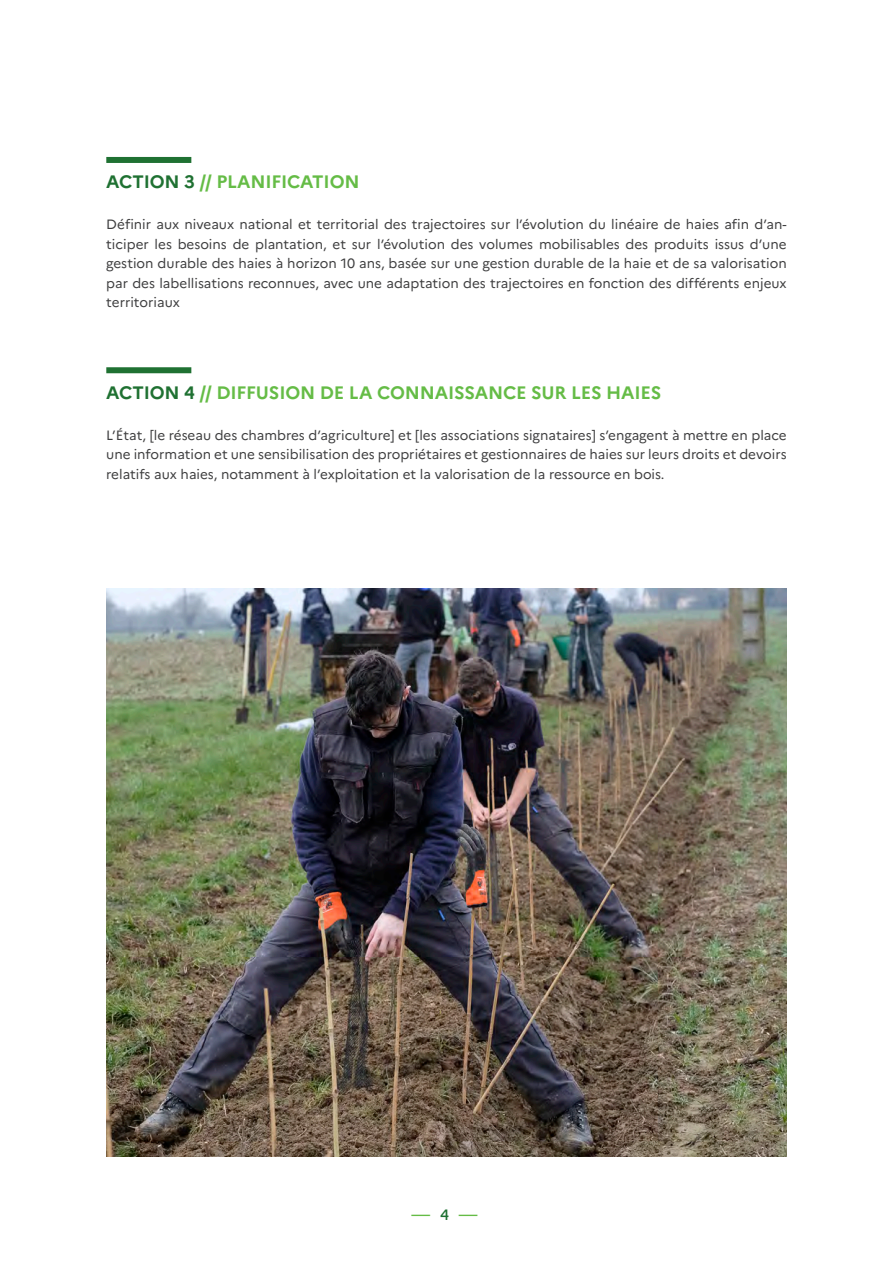
<style>
.page{position:relative;width:893px;height:1263px;background:#fff}
.page>*{position:absolute;margin:0;border:0;box-sizing:border-box;transform-origin:0 0}
._02_Sous-titre{font:700 18px "Marianne";letter-spacing:-.01em;color:#65bc46}
.t1{font:18px "Marianne";color:#65bc46}
._03__Texte{font:13.5px/19.5px "Marianne";color:#3e3e3f;text-align:justify}
.s1{color:#1f7132}
.s2{font-weight:500;font-size:15px;color:#1f7132}
</style>
<div class="page">
<div style="left:106px;top:157px;width:85px;height:6px;background:#1f7132"></div>
<div style="left:106px;top:367px;width:85px;height:6px;background:#1f7132"></div>
<img style="left:106px;top:589px;width:681px;height:568px">
<p class="_02_Sous-titre" style="left:106px;top:168px;width:255px"><span class="s1">ACTION 3</span> // PLANIFICATION</p>
<p class="_03__Texte" style="left:106px;top:214px;width:682px">Définir aux niveaux national et territorial des trajectoires sur l’évolution du linéaire de haies afin d’an&shy;ticiper les besoins de plantation, et sur l’évolution des volumes mobilisables des produits issus d’une gestion durable des haies à horizon 10 ans, basée sur une gestion durable de la haie et de sa valorisation par des labellisations reconnues, avec une adaptation des trajectoires en fonction des différents enjeux territoriaux</p>
<p class="_02_Sous-titre" style="left:106px;top:378px;width:556px"><span class="s1">ACTION 4</span> // DIFFUSION DE LA CONNAISSANCE SUR LES HAIES</p>
<p class="_03__Texte" style="left:106px;top:424px;width:682px">L’État, [le réseau des chambres d’agriculture] et [les associations signataires] s’engagent à mettre en place une information et une sensibilisation des propriétaires et gestionnaires de haies sur leurs droits et devoirs relatifs aux haies, notamment à l’exploitation et la valorisation de la ressource en bois.</p>
<h1 class="t1" style="left:411px;top:1200px;width:68px">— <span class="s2">4</span> —</h1>
</div>
